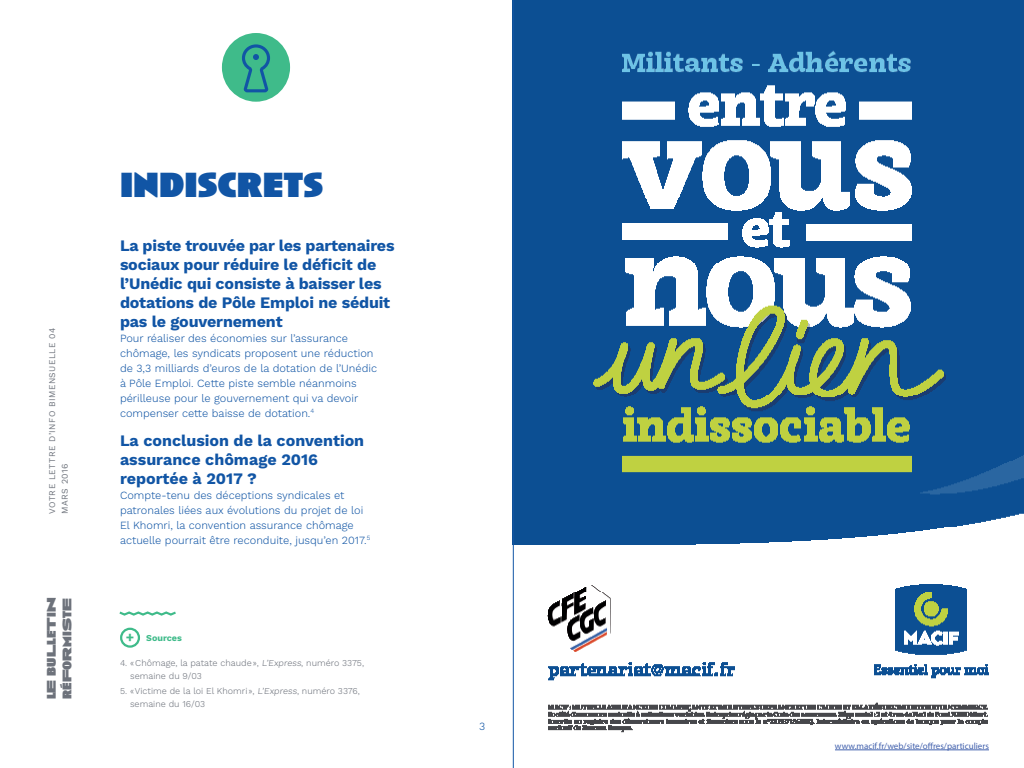
<style>
.page{position:relative;width:1024px;height:768px;background:#fff}
.page>*{position:absolute;margin:0;border:0;box-sizing:border-box;transform-origin:0 0}
.t1{font:900 36px "Anisette";color:#1155a5}
.t2{font:700 16px/19px "Work Sans";letter-spacing:-.01em;color:#1155a5}
.t3{font:900 13px/15.6px "Anisette";color:#6d727b}
.t4{font:300 11px/15px "Work Sans";color:#1155a5}
.t5{font:300 9px/12.8px "Work Sans";color:#6d727b}
.t6{font:9px "Myriad Pro";color:#4261ad}
.t7{font:700 9px "Work Sans";color:#3fbb8a}
.t8{font:8.7px "Work Sans";letter-spacing:.05em;color:#6d727b}
.t9{font:8.6px "Work Sans";letter-spacing:.05em;color:#6d727b}
.s1{font-size:14px}
</style>
<div class="page">
<div style="left:222px;top:33px;width:68px;height:69px;background:#3fbb8a;border-radius:50%"></div>
<svg style="left:242px;top:44px;width:28px;height:49px"></svg>
<img style="left:514px;top:1px;width:509px;height:749px">
<svg style="left:119px;top:611px;width:57px;height:5px"></svg>
<div style="left:120px;top:628px;width:20px;height:20px;border:2px solid #3fbb8a;border-radius:50%"></div>
<hr style="left:835px;top:750px;width:154px;height:1px;background:#4261ad">
<hr style="left:513px;top:0;width:1px;height:768px;background:#1155a5">
<p class="t9" style="left:47px;top:514px;width:188px;rotate:-90deg">VOTRE LETTRE D’INFO BIMENSUELLE 04</p>
<p class="t8" style="left:60px;top:514px;width:52px;rotate:-90deg">MARS 2016</p>
<p class="t3" style="left:44px;top:699px;width:103px;rotate:-90deg">LE BULLETIN<br>RÉFORMISTE</p>
<h1 class="t1" style="left:120px;top:164px;width:205px">INDISCRETS</h1>
<h2 class="t2" style="left:120px;top:236px;width:276px">La piste trouvée par les partenaires sociaux pour réduire le déficit de l’Unédic qui consiste à baisser les dotations de Pôle Emploi ne séduit pas le gouvernement</h2>
<p class="t4" style="left:120px;top:331px;width:259px">Pour réaliser des économies sur l’assurance chômage, les syndicats proposent une réduction de 3,3 milliards d’euros de la dotation de l’Unédic à Pôle Emploi. Cette piste semble néanmoins périlleuse pour le gouvernement qui va devoir compenser cette baisse de dotation.<sup>4</sup></p>
<h2 class="t2" style="left:120px;top:431px;width:246px">La conclusion de la convention assurance chômage 2016 reportée à 2017 ?</h2>
<p class="t4" style="left:120px;top:488px;width:252px">Compte-tenu des déceptions syndicales et patronales liées aux évolutions du projet de loi El Khomri, la convention assurance chômage actuelle pourrait être reconduite, jusqu’en 2017.<sup>5</sup></p>
<p class="t7" style="left:126px;top:633px;width:58px"><span class="s1">+</span> Sources</p>
<p class="t5" style="left:130px;top:657px;width:236px;text-indent:-10px">4. «Chômage, la patate chaude», L’Express, numéro 3375, semaine du 9/03</p>
<p class="t5" style="left:130px;top:685px;width:231px;text-indent:-10px">5. «Victime de la loi El Khomri », L’Express, numéro 3376, semaine du 16/03</p>
<p class="t4" style="left:479px;top:720px;width:8px">3</p>
<p class="t6" style="left:835px;top:740px;width:156px">www.macif.fr/web/site/offres/particuliers</p>
</div>
